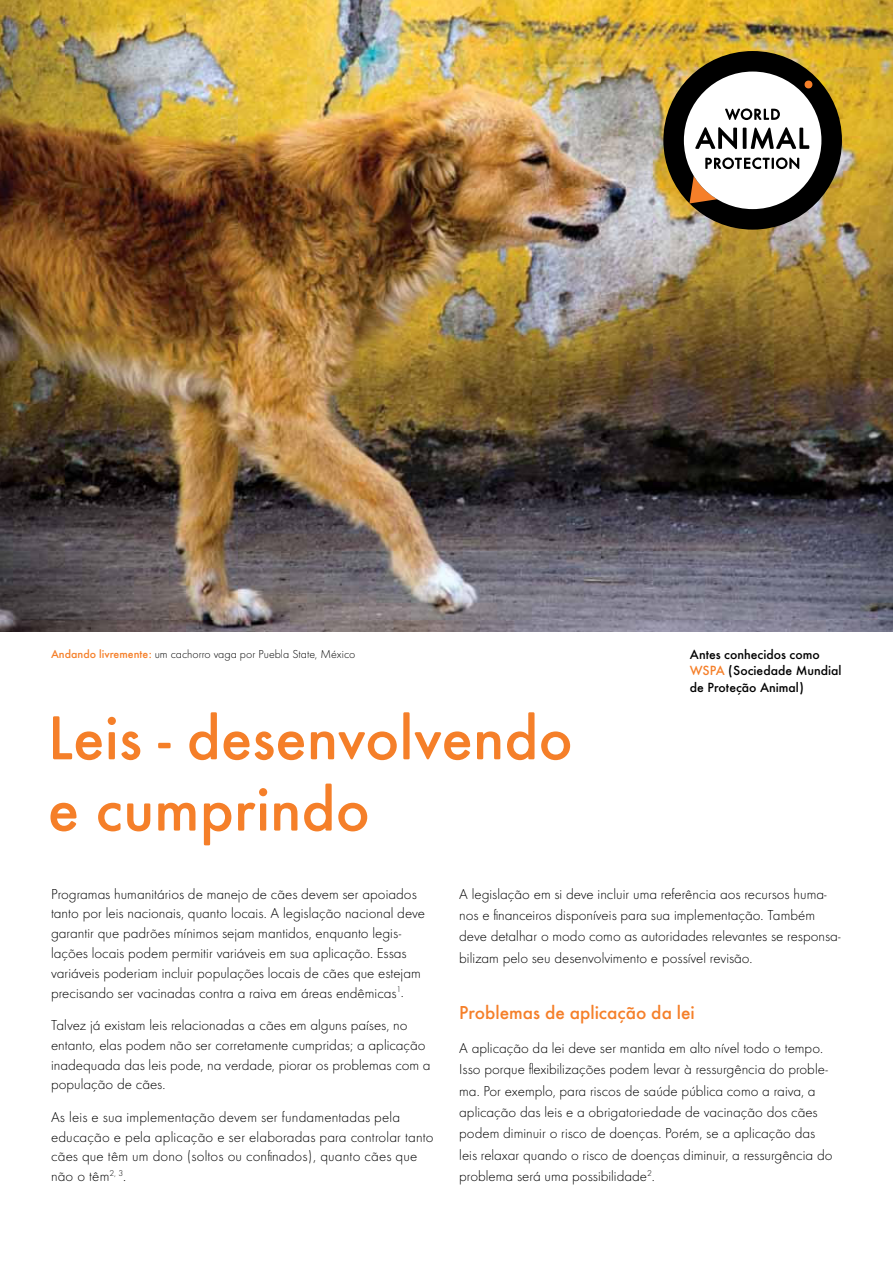
<style>
.page{position:relative;width:893px;height:1263px;background:#fff}
.page>*{position:absolute;margin:0;border:0;box-sizing:border-box;transform-origin:0 0}
.t1{font:500 64.5px/71.2px "Futura Round";color:#f57f29}
.t2{font:500 19.5px "Futura Round";color:#f57f29}
.t3{font:300 15px/19.8px "Futura Round";color:#000}
.t4{font:500 13.8px/16.6px "Futura Round";color:#000}
.t5{font:300 12px "Futura Round";color:#000}
.s1{font-weight:500;color:#f57f29}
.s2{color:#f57f29}
</style>
<div class="page">
<img style="left:0;top:0;width:893px;height:631px">
<div style="left:663px;top:51px;width:179px;height:179px;background:#000;border-radius:50%"></div>
<svg style="left:689px;top:176px;width:28px;height:27px"></svg>
<svg style="left:804px;top:80px;width:9px;height:9px"></svg>
<div style="left:684px;top:72px;width:137px;height:137px;background:#fff;border-radius:50%"></div>
<svg style="left:695px;top:108px;width:114px;height:61px"></svg>
<p class="t5" style="left:51px;top:649px;width:306px"><span class="s1">Andando livremente:</span> um cachorro vaga por Puebla State, México</p>
<h1 class="t1" style="left:48px;top:707px;width:526px">Leis - desenvolvendo e cumprindo</h1>
<p class="t4" style="left:690px;top:647px;width:153px">Antes conhecidos como<br><span class="s2">WSPA</span> (Sociedade Mundial de Proteção Animal)</p>
<p class="t3" style="left:51px;top:885px;width:376px">Programas humanitários de manejo de cães devem ser apoiados tanto por leis nacionais, quanto locais. A legislação nacional deve garantir que padrões mínimos sejam mantidos, enquanto legis&shy;lações locais podem permitir variáveis em sua aplicação. Essas variáveis poderiam incluir populações locais de cães que estejam precisando ser vacinadas contra a raiva em áreas endêmicas<sup>1</sup>.</p>
<p class="t3" style="left:51px;top:1016px;width:381px">Talvez já existam leis relacionadas a cães em alguns países, no entanto, elas podem não ser corretamente cumpridas; a aplicação inadequada das leis pode, na verdade, piorar os problemas com a população de cães.</p>
<p class="t3" style="left:51px;top:1108px;width:384px">As leis e sua implementação devem ser fundamentadas pela educação e pela aplicação e ser elaboradas para controlar tanto cães que têm um dono (soltos ou confinados), quanto cães que não o têm<sup>2,</sup> <sup>3</sup>.</p>
<p class="t3" style="left:459px;top:884px;width:383px;line-height:21.3px">A legislação em si deve incluir uma referência aos recursos huma&shy;nos e financeiros disponíveis para sua implementação. Também deve detalhar o modo como as autoridades relevantes se responsa&shy;bilizam pelo seu desenvolvimento e possível revisão.</p>
<h2 class="t2" style="left:459px;top:1004px;width:237px">Problemas de aplicação da lei</h2>
<p class="t3" style="left:459px;top:1038px;width:375px;line-height:21.3px">A aplicação da lei deve ser mantida em alto nível todo o tempo.<br>Isso porque flexibilizações podem levar à ressurgência do proble&shy;ma. Por exemplo, para riscos de saúde pública como a raiva, a aplicação das leis e a obrigatoriedade de vacinação dos cães podem diminuir o risco de doenças. Porém, se a aplicação das leis relaxar quando o risco de doenças diminuir, a ressurgência do problema será uma possibilidade<sup>2</sup>.</p>
</div>
